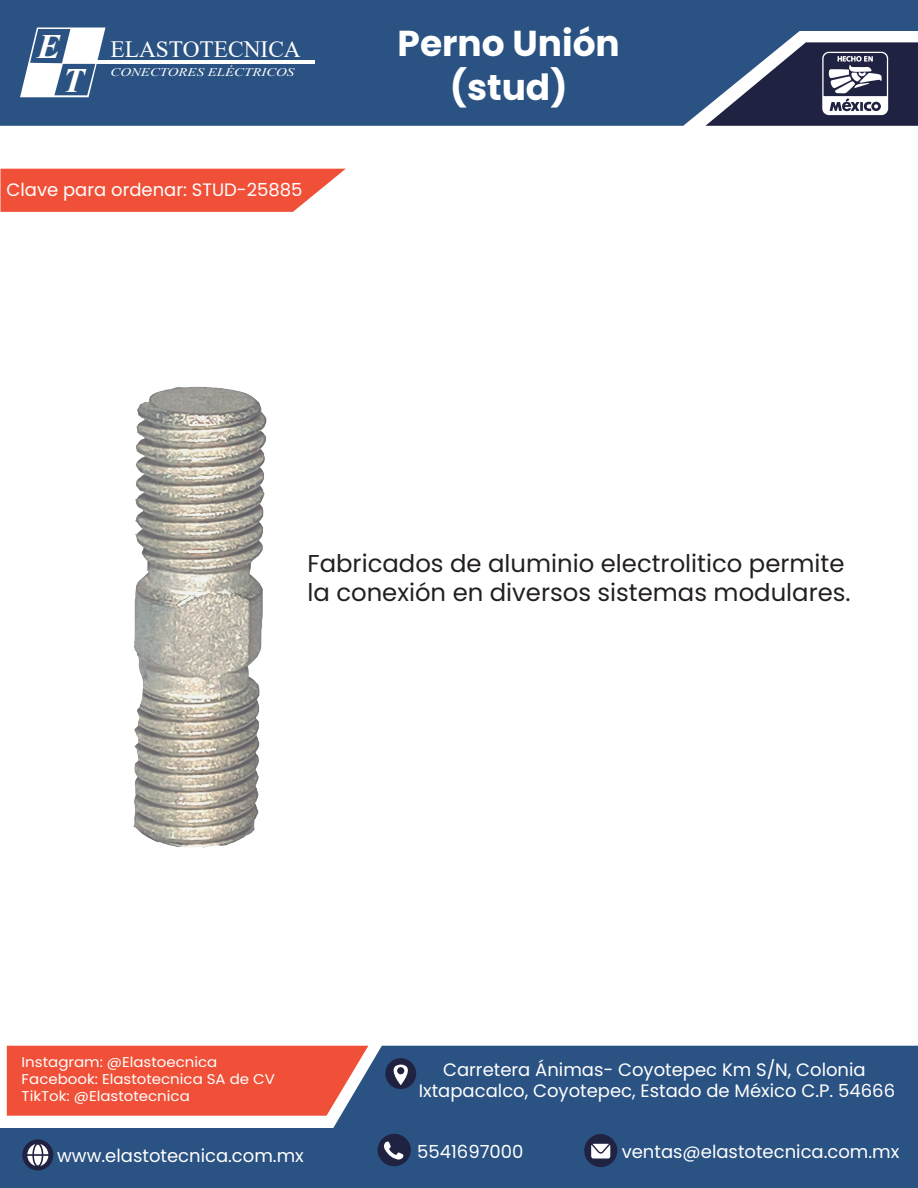
<style>
.page{position:relative;width:918px;height:1188px;background:#fff}
.page>*{position:absolute;margin:0;border:0;box-sizing:border-box;transform-origin:0 0}
.t1{font:700 36px/43.2px "Poppins";color:#fff;text-align:center}
.t2{font:italic 700 34.2px "Times New Roman";color:#fff}
.t3{font:24.3px/29.2px "Poppins";color:#231f20}
.t4{font:23.4px "Times New Roman";color:#fff}
.t5{font:18px/21.6px "Poppins";color:#fff;text-align:center}
.t6{font:14.1px/17px "Poppins";color:#fff;scale:1.06 1}
.t7{font:italic 11.7px "Times New Roman";color:#fff;scale:1.27 1}
</style>
<div class="page">
<div style="left:0;top:0;width:918px;height:31px;background:#2a5282"></div>
<div style="left:0;top:31px;width:800px;height:95px;background:#2a5282"></div>
<hr style="left:96px;top:60px;width:219px;height:4px;background:#fff">
<svg style="left:20px;top:28px;width:85px;height:69px"></svg>
<div style="left:333px;top:1046px;width:585px;height:142px;background:#2a5282"></div>
<div style="left:0;top:1128px;width:341px;height:60px;background:#2a5282"></div>
<svg style="left:7px;top:1046px;width:361px;height:70px;background:#eb5640"></svg>
<svg style="left:705px;top:42px;width:213px;height:84px"></svg>
<div style="left:378px;top:1134px;width:33px;height:32px;background:#202242;border-radius:50%"></div>
<svg style="left:384px;top:1142px;width:19px;height:18px"></svg>
<div style="left:22px;top:1139px;width:31px;height:31px;background:#202242;border-radius:50%"></div>
<svg style="left:27px;top:1144px;width:21px;height:22px"></svg>
<div style="left:584px;top:1134px;width:33px;height:33px;background:#202242;border-radius:50%"></div>
<svg style="left:591px;top:1144px;width:19px;height:15px"></svg>
<div style="left:385px;top:1058px;width:31px;height:31px;background:#202242;border-radius:50%"></div>
<svg style="left:385px;top:1065px;width:32px;height:20px"></svg>
<svg style="left:0;top:169px;width:346px;height:43px;background:#f15e48"></svg>
<img style="left:133px;top:386px;width:134px;height:462px">
<h2 class="t2" style="left:38px;top:23px;width:24px">E</h2>
<h2 class="t2" style="left:63px;top:57px;width:22px">T</h2>
<p class="t4" style="left:110px;top:33px;width:192px">ELASTOTECNICA</p>
<p class="t7" style="left:110px;top:64px;width:146px">CONECTORES ELÉCTRICOS</p>
<p class="t5" style="left:7px;top:179px;width:297px">Clave para ordenar: STUD-25885</p>
<h1 class="t1" style="left:398px;top:22px;width:224px">Perno Unión (stud)</h1>
<h3 class="t3" style="left:307px;top:549px;width:545px">Fabricados de aluminio electrolitico permite la conexión en diversos sistemas modulares.</h3>
<p class="t6" style="left:22px;top:1053px;width:240px">Instagram: @Elastoecnica<br>Facebook: Elastotecnica SA de CV<br>TikTok: @Elastotecnica</p>
<p class="t5" style="left:419px;top:1059px;width:478px">Carretera Ánimas- Coyotepec Km S/N, Colonia<br>Ixtapacalco, Coyotepec, Estado de México C.P. 54666</p>
<p class="t5" style="left:57px;top:1145px;width:248px">www.elastotecnica.com.mx</p>
<p class="t5" style="left:417px;top:1141px;width:108px">5541697000</p>
<p class="t5" style="left:622px;top:1141px;width:279px">ventas@elastotecnica.com.mx</p>
</div>
